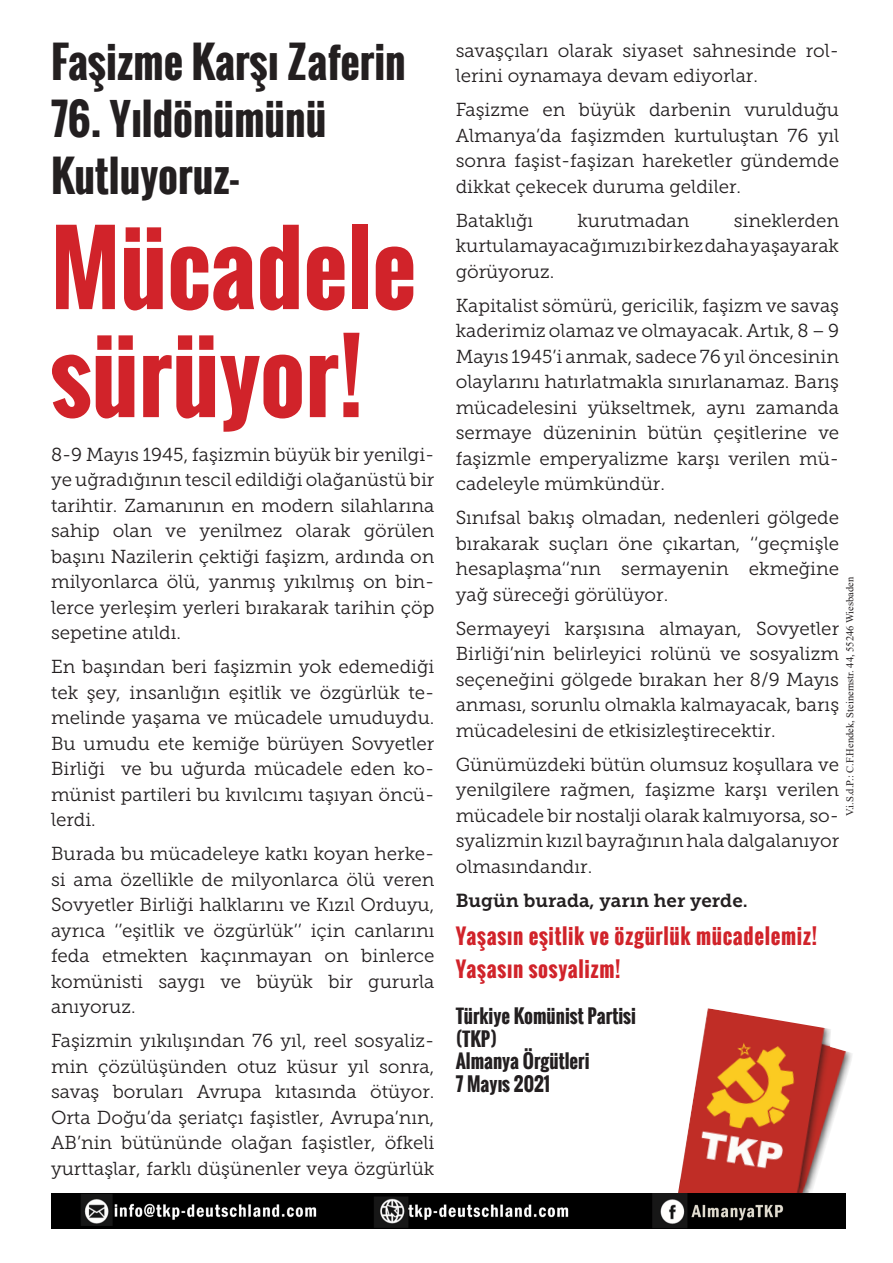
<style>
.page{position:relative;width:893px;height:1263px;background:#fff}
.page>*{position:absolute;margin:0;border:0;box-sizing:border-box;transform-origin:0 0}
.t1{font:700 96px/108px "Oswald";color:#d1232a}
.t2{font:700 42px "Oswald";color:#231f20}
.t3{font:700 21px "Oswald";letter-spacing:.03em;color:#d1232a}
.t4{font:18.75px/25.5px "Museo Slab 300";color:#231f20;text-align:justify}
.t5{font:700 18.75px "Oswald";color:#231f20}
.t6{font:18.75px "Museo Slab 700";color:#231f20}
.t7{font:10.5px "Times New Roman";color:#231f20}
</style>
<div class="page">
<img style="left:676px;top:1008px;width:176px;height:186px">
<img style="left:51px;top:1194px;width:795px;height:35px">
<p class="t2" style="left:51px;top:30px;width:356px">Faşizme Karşı Zaferin</p>
<p class="t2" style="left:51px;top:87px;width:277px">76. Yıldönümünü</p>
<p class="t2" style="left:51px;top:144px;width:189px">Kutluyoruz-</p>
<p class="t1" style="left:51px;top:215px;width:367px">Mücadele sürüyor!</p>
<p class="t4" style="left:51px;top:441px;width:385px">8-9 Mayıs 1945, faşizmin büyük bir yenilgi&shy;ye uğradığının tescil edildiği olağanüstü bir tarihtir. Zamanının en modern silahlarına sahip olan ve yenilmez olarak görülen başını Nazilerin çektiği faşizm, ardında on milyonlarca ölü, yanmış yıkılmış on bin&shy;lerce yerleşim yerleri bırakarak tarihin çöp sepetine atıldı.</p>
<p class="t4" style="left:51px;top:654px;width:385px">En başından beri faşizmin yok edemediği tek şey, insanlığın eşitlik ve özgürlük te&shy;melinde yaşama ve mücadele umuduydu.<br>Bu umudu ete kemiğe bürüyen Sovyetler Birliği ve bu uğurda mücadele eden ko&shy;münist partileri bu kıvılcımı taşıyan öncü&shy;lerdi.</p>
<p class="t4" style="left:51px;top:841px;width:385px">Burada bu mücadeleye katkı koyan herke&shy;si ama özellikle de milyonlarca ölü veren Sovyetler Birliği halklarını ve Kızıl Orduyu, ayrıca ‘’eşitlik ve özgürlük’’ için canlarını feda etmekten kaçınmayan on binlerce komünisti saygı ve büyük bir gururla anıyoruz.</p>
<p class="t4" style="left:51px;top:1028px;width:385px">Faşizmin yıkılışından 76 yıl, reel sosyaliz&shy;min çözülüşünden otuz küsur yıl sonra, savaş boruları Avrupa kıtasında ötüyor.<br>Orta Doğu’da şeriatçı faşistler, Avrupa’nın, AB’nin bütününde olağan faşistler, öfkeli yurttaşlar, farklı düşünenler veya özgürlük</p>
<p class="t4" style="left:456px;top:38px;width:385px">savaşçıları olarak siyaset sahnesinde rol&shy;lerini oynamaya devam ediyorlar.</p>
<p class="t4" style="left:456px;top:97px;width:385px">Faşizme en büyük darbenin vurulduğu Almanya’da faşizmden kurtuluştan 76 yıl sonra faşist-faşizan hareketler gündemde dikkat çekecek duruma geldiler.</p>
<p class="t4" style="left:456px;top:208px;width:79px">Bataklığı</p>
<p class="t4" style="left:577px;top:208px;width:114px">kurutmadan</p>
<p class="t4" style="left:456px;top:208px;width:385px;text-indent:278px">sineklerden kurtulamayacağımızı bir kez daha yaşayarak görüyoruz.</p>
<p class="t4" style="left:456px;top:293px;width:385px">Kapitalist sömürü, gericilik, faşizm ve savaş kaderimiz olamaz ve olmayacak. Artık, 8 – 9<br>Mayıs 1945’i anmak, sadece 76 yıl öncesinin olaylarını hatırlatmakla sınırlanamaz. Barış mücadelesini yükseltmek, aynı zamanda sermaye düzeninin bütün çeşitlerine ve faşizmle emperyalizme karşı verilen mü&shy;cadeleyle mümkündür.</p>
<p class="t4" style="left:456px;top:505px;width:385px">Sınıfsal bakış olmadan, nedenleri gölgede bırakarak suçları öne çıkartan, ‘‘geçmişle hesaplaşma‘‘nın sermayenin ekmeğine yağ süreceği görülüyor.</p>
<p class="t4" style="left:456px;top:616px;width:385px">Sermayeyi karşısına almayan, Sovyetler Birliği’nin belirleyici rolünü ve sosyalizm seçeneğini gölgede bırakan her 8/9 Mayıs anması, sorunlu olmakla kalmayacak, barış mücadelesini de etkisizleştirecektir.</p>
<p class="t4" style="left:456px;top:752px;width:385px">Günümüzdeki bütün olumsuz koşullara ve yenilgilere rağmen, faşizme karşı verilen mücadele bir nostalji olarak kalmıyorsa, so&shy;syalizmin kızıl bayrağının hala dalgalanıyor olmasındandır.</p>
<p class="t6" style="left:456px;top:889px;width:294px">Bugün burada, yarın her yerde.</p>
<p class="t3" style="left:456px;top:920px;width:363px">Yaşasın eşitlik ve özgürlük mücadelemiz!</p>
<p class="t3" style="left:456px;top:954px;width:166px">Yaşasın sosyalizm!</p>
<p class="t5" style="left:456px;top:1002px;width:182px">Türkiye Komünist Partisi</p>
<p class="t5" style="left:456px;top:1025px;width:43px">(TKP)</p>
<p class="t5" style="left:456px;top:1047px;width:135px">Almanya Örgütleri</p>
<p class="t5" style="left:456px;top:1070px;width:96px">7 Mayıs 2021</p>
<p class="t7" style="left:843px;top:816px;width:241px;rotate:-90deg">V.i.S.d.P.: C.F.Hendek, Steinernstr. 44, 55246 Wiesbaden</p>
</div>
